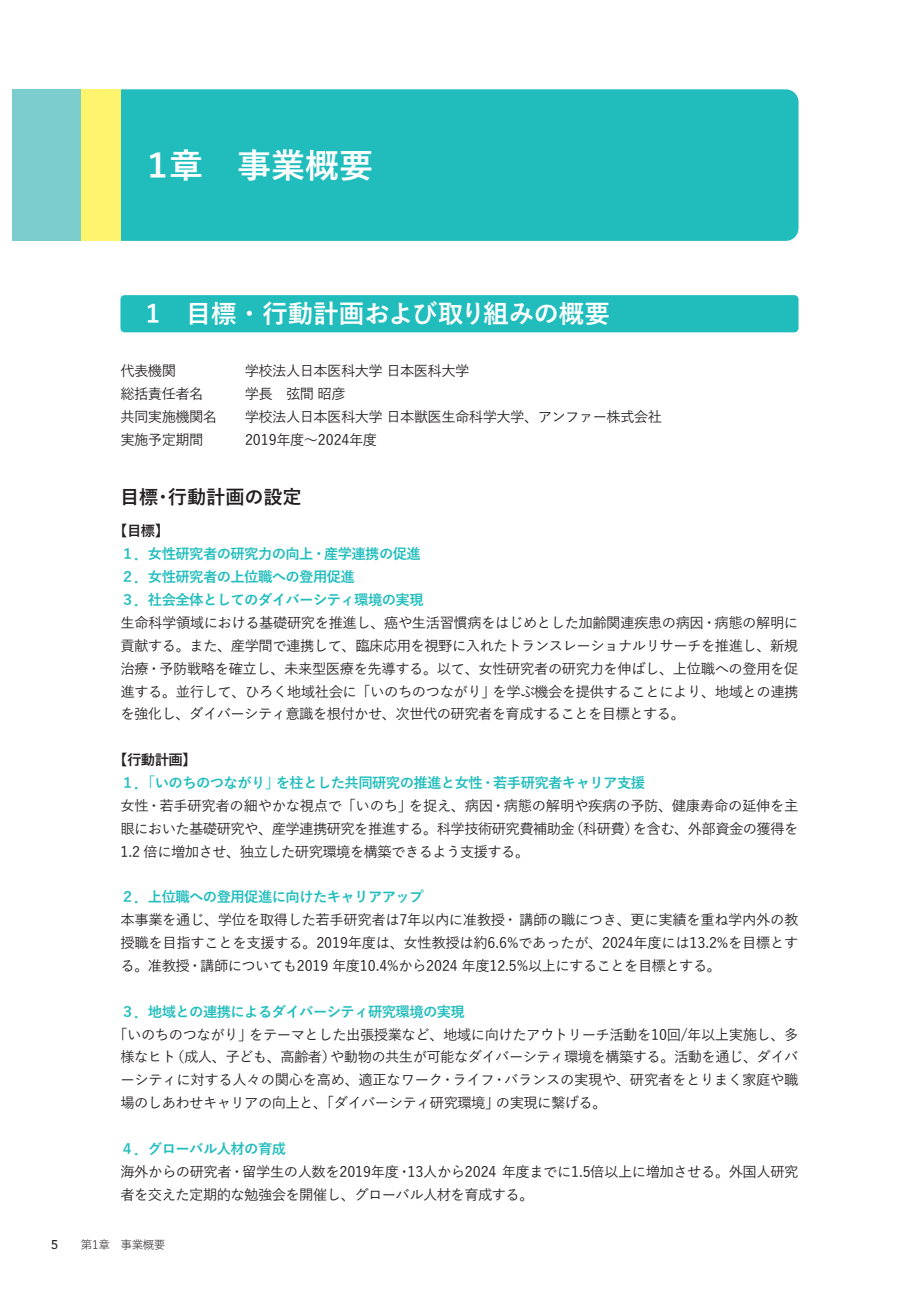
<style>
.page{position:relative;width:919px;height:1289px;background:#fff}
.page>*{position:absolute;margin:0;border:0;box-sizing:border-box;transform-origin:0 0}
.t1{font:700 34.05px "Yu Gothic";color:#fff}
.t2{font:700 25.5px "Yu Gothic";letter-spacing:-.005em;color:#fff}
.t3{font:700 19.2px "Yu Gothic";color:#231f20}
.t4{font:500 14.4px/22.8px "Yu Gothic";letter-spacing:-.04em;color:#231f20;text-align:justify}
.t5{font:700 14.4px/22.8px "Yu Gothic";letter-spacing:-.04em;color:#21bdbd}
.t6{font:500 14.4px "Yu Gothic";letter-spacing:-.005em;color:#231f20}
.t7{font:700 14.4px "Yu Gothic";letter-spacing:-.04em;color:#231f20}
.t8{font:500 12.75px "Avenir";color:#231f20}
.t9{font:11.7px "Yu Go Pr 6 N";letter-spacing:-.05em;color:#231f20}
</style>
<div class="page">
<div style="left:120px;top:89px;width:678px;height:152px;background:#21bdbd"></div>
<div style="left:120px;top:295px;width:678px;height:37px;background:#21bdbd;border-radius:4px"></div>
<div style="left:13px;top:89px;width:68px;height:152px;background:#7bcdce"></div>
<div style="left:81px;top:89px;width:39px;height:152px;background:#fff46d"></div>
<h1 class="t1" style="left:140px;top:146px;width:234px">１章　事業概要</h1>
<h2 class="t2" style="left:146px;top:300px;width:465px">1　目標・行動計画および取り組みの概要</h2>
<p class="t4" style="left:120px;top:358px;width:57px">代表機関</p>
<p class="t4" style="left:245px;top:358px;width:226px">学校法人日本医科大学日本医科大学</p>
<p class="t4" style="left:120px;top:380px;width:98px">総括責任者名　</p>
<p class="t4" style="left:245px;top:380px;width:102px">学長　弦間昭彦</p>
<p class="t4" style="left:120px;top:403px;width:98px">共同実施機関名</p>
<p class="t4" style="left:245px;top:403px;width:419px">学校法人日本医科大学日本獣医生命科学大学、アンファー株式会社</p>
<p class="t4" style="left:120px;top:426px;width:85px">実施予定期間</p>
<p class="t6" style="left:245px;top:426px;width:134px">2019年度～2024年度</p>
<h3 class="t3" style="left:120px;top:486px;width:183px">目標・行動計画の設定</h3>
<p class="t7" style="left:113px;top:523px;width:57px">【目標】</p>
<p class="t5" style="left:120px;top:543px;width:305px">１．女性研究者の研究力の向上・産学連携の促進<br>２．女性研究者の上位職への登用促進<br>３．社会全体としてのダイバーシティ環境の実現</p>
<p class="t4" style="left:120px;top:609px;width:679px">生命科学領域における基礎研究を推進し、癌や生活習慣病をはじめとした加齢関連疾患の病因・病態の解明に貢献する。また、産学間で連携して、臨床応用を視野に入れたトランスレーショナルリサーチを推進し、新規治療・予防戦略を確立し、未来型医療を先導する。以て、女性研究者の研究力を伸ばし、上位職への登用を促進する。並行して、ひろく地域社会に「いのちのつながり」を学ぶ機会を提供することにより、地域との連携を強化し、ダイバーシティ意識を根付かせ、次世代の研究者を育成することを目標とする。</p>
<p class="t7" style="left:113px;top:751px;width:85px">【行動計画】</p>
<p class="t5" style="left:120px;top:771px;width:526px">１．「いのちのつながり」を柱とした共同研究の推進と女性・若手研究者キャリア支援</p>
<p class="t4" style="left:120px;top:792px;width:679px">女性・若手研究者の細やかな視点で「いのち」を捉え、病因・病態の解明や疾病の予防、健康寿命の延伸を主眼においた基礎研究や、産学連携研究を推進する。科学技術研究費補助金（科研費）を含む、外部資金の獲得を1.2 倍に増加させ、独立した研究環境を構築できるよう支援する。</p>
<p class="t5" style="left:120px;top:886px;width:305px">２．上位職への登用促進に向けたキャリアアップ</p>
<p class="t4" style="left:120px;top:906px;width:679px">本事業を通じ、学位を取得した若手研究者は7年以内に准教授・講師の職につき、更に実績を重ね学内外の教授職を目指すことを支援する。2019年度は、女性教授は約6.6%であったが、2024年度には13.2%を目標とする。准教授・講師についても2019 年度10.4%から2024 年度12.5%以上にすることを目標とする。</p>
<p class="t5" style="left:120px;top:1000px;width:346px">３．地域との連携によるダイバーシティ研究環境の実現</p>
<p class="t4" style="left:120px;top:1020px;width:679px;text-indent:-7px">「いのちのつながり」をテーマとした出張授業など、地域に向けたアウトリーチ活動を10回/年以上実施し、多様なヒト（成人、子ども、高齢者）や動物の共生が可能なダイバーシティ環境を構築する。活動を通じ、ダイバーシティに対する人々の関心を高め、適正なワーク・ライフ・バランスの実現や、研究者をとりまく家庭や職場のしあわせキャリアの向上と、「ダイバーシティ研究環境」の実現に繋げる。</p>
<p class="t5" style="left:120px;top:1137px;width:167px">４．グローバル人材の育成</p>
<p class="t4" style="left:120px;top:1158px;width:679px">海外からの研究者・留学生の人数を2019年度・13人から2024 年度までに1.5倍以上に増加させる。外国人研究者を交えた定期的な勉強会を開催し、グローバル人材を育成する。</p>
<p class="t8" style="left:51px;top:1233px;width:9px">5</p>
<p class="t9" style="left:81px;top:1233px;width:86px">第1章　事業概要</p>
</div>
